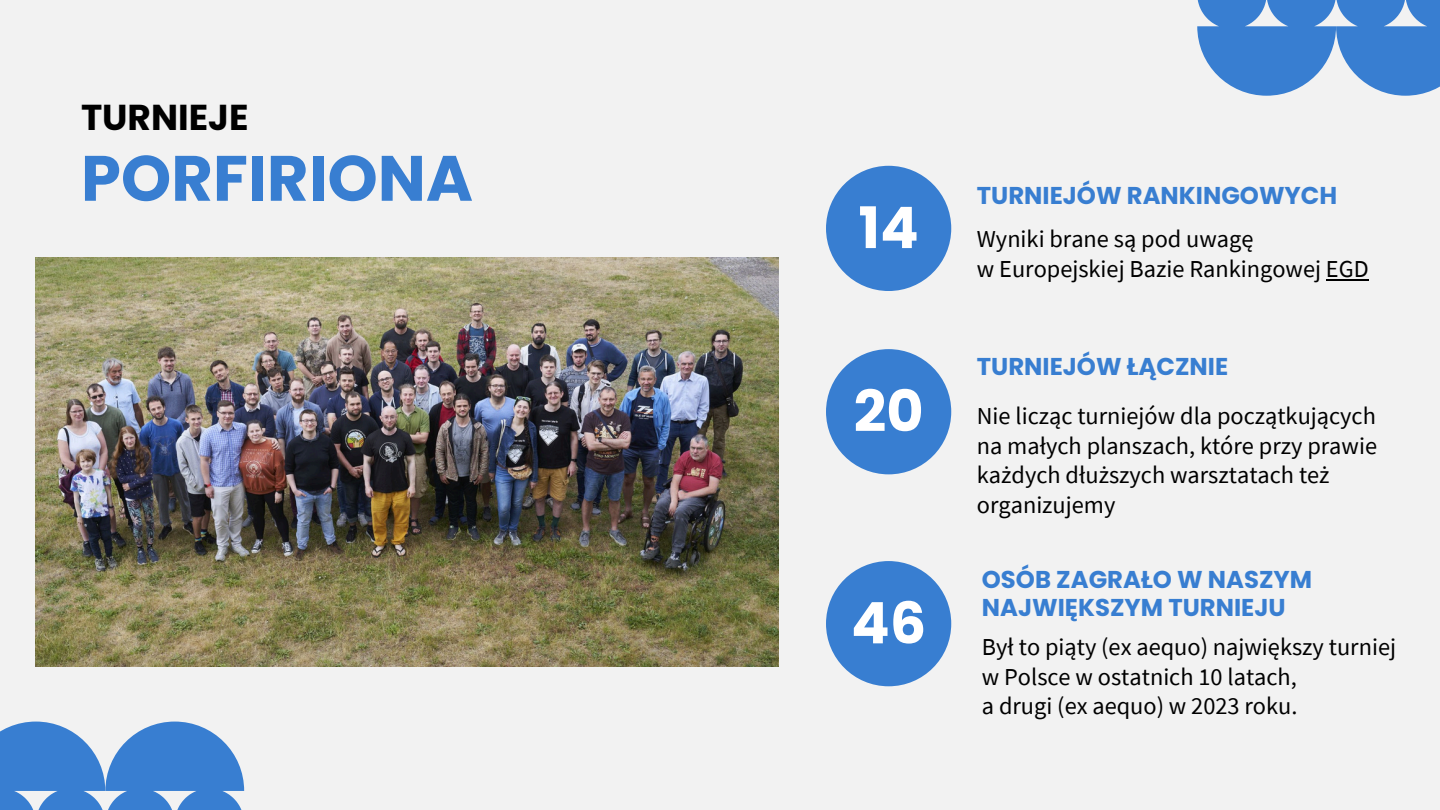
<style>
.page{position:relative;width:1440px;height:810px;background:#f2f2f2}
.page>*{position:absolute;margin:0;border:0;box-sizing:border-box;transform-origin:0 0}
.t1{font:700 64px "Poppins";color:#387ed1}
.t2{font:700 57.2px "Poppins";color:#fff}
.t3{font:700 36px "Poppins";color:#000}
.t4{font:24.3px/29.7px "Source Sans Pro";color:#000}
.t5{font:700 24.3px/28.1px "Poppins";color:#387ed1}
</style>
<div class="page">
<img style="left:36px;top:257px;width:742px;height:410px">
<div style="left:826px;top:166px;width:125px;height:125px;background:#387ed1;border-radius:50%"></div>
<div style="left:826px;top:349px;width:125px;height:125px;background:#387ed1;border-radius:50%"></div>
<div style="left:826px;top:561px;width:125px;height:125px;background:#387ed1;border-radius:50%"></div>
<svg style="left:0;top:722px;width:244px;height:88px"></svg>
<svg style="left:1197px;top:0;width:243px;height:96px"></svg>
<hr style="left:1326px;top:279px;width:43px;height:2px;background:#000">
<p class="t3" style="left:81px;top:92px;width:169px">TURNIEJE</p>
<p class="t1" style="left:81px;top:134px;width:394px">PORFIRIONA</p>
<p class="t2" style="left:858px;top:188px;width:62px">14</p>
<h3 class="t2" style="left:854px;top:371px;width:71px">20</h3>
<p class="t2" style="left:851px;top:583px;width:77px">46</p>
<p class="t5" style="left:977px;top:182px;width:362px">TURNIEJÓW RANKINGOWYCH</p>
<h1 class="t4" style="left:977px;top:224px;width:278px">Wyniki brane są pod uwagę</h1>
<p class="t4" style="left:977px;top:253px;width:393px">w Europejskiej Bazie Rankingowej EGD</p>
<h3 class="t5" style="left:977px;top:353px;width:253px">TURNIEJÓW ŁĄCZNIE</h3>
<p class="t4" style="left:977px;top:400px;width:402px">Nie licząc turniejów dla początkujących na małych planszach, które przy prawie każdych dłuższych warsztatach też organizujemy</p>
<p class="t5" style="left:982px;top:565px;width:332px">OSÓB ZAGRAŁO W NASZYM<br>NAJWIĘKSZYM TURNIEJU</p>
<p class="t4" style="left:982px;top:632px;width:416px">Był to piąty (ex aequo) największy turniej</p>
<p class="t4" style="left:982px;top:661px;width:317px">w Polsce w ostatnich 10 latach,</p>
<p class="t4" style="left:982px;top:691px;width:317px">a drugi (ex aequo) w 2023 roku.</p>
</div>
